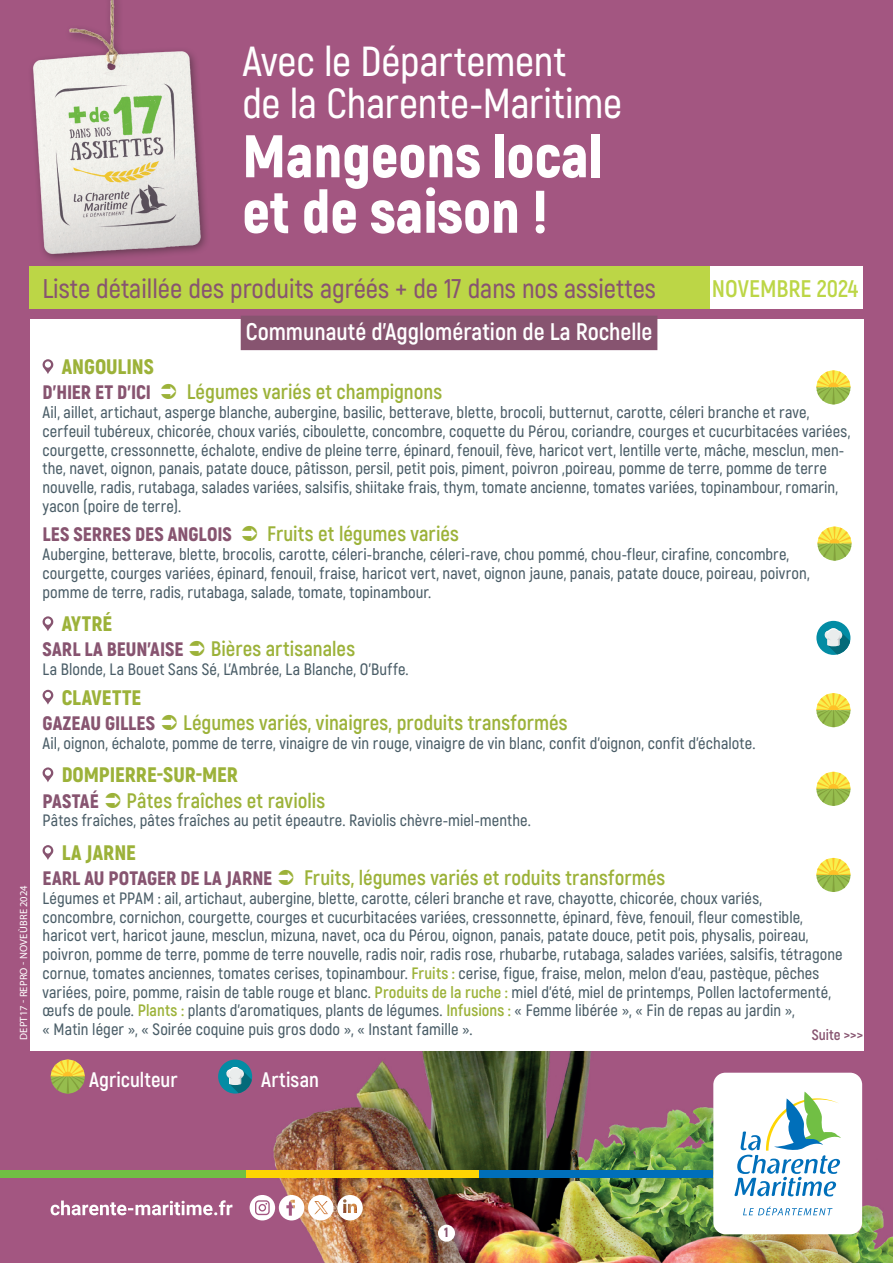
<style>
.page{position:relative;width:893px;height:1263px;background:#fff}
.page>*{position:absolute;margin:0;border:0;box-sizing:border-box;transform-origin:0 0}
.t1{font:900 60px "Akrobat";color:#fff}
.t2{font:600 42px "Akrobat";letter-spacing:-.005em;color:#fff}
.t3{font:600 27px "Akrobat";color:#875470}
.EPCI{font:700 24px "Akrobat";color:#fff}
.t4{font:700 24px "Akrobat";color:#bcd646}
.Societe{font:700 21px "Akrobat";letter-spacing:.005em;color:#9cb239}
.communes{font:900 21px "Akrobat";color:#9cb239}
.Societe-2{font:700 21px "Akrobat";letter-spacing:.005em;color:#fff}
.Societe-3{font:900 19.5px "Akrobat";letter-spacing:.005em;color:#875470}
.description{font:600 16.5px/18.8px "Akrobat";letter-spacing:.005em;color:#4a5d67}
.Societe-4{font:600 16.5px/18.8px "Akrobat";letter-spacing:.005em;color:#4a5d67}
.t5{font:700 15px "Akrobat";color:#875470}
.Societe-5{font:900 13.5px "Akrobat";color:#875470}
.t6{font:10.5px "Myriad Pro";letter-spacing:.02em;color:#fff}
.s1{font-weight:700;color:#9cb239}
</style>
<div class="page">
<img style="left:0;top:0;width:893px;height:1263px">
<svg style="left:250px;top:1195px;width:113px;height:25px"></svg>
<div style="left:707px;top:266px;width:156px;height:42px;background:#fff"></div>
<div style="left:30px;top:319px;width:833px;height:731px;background:#fff"></div>
<div style="left:30px;top:266px;width:680px;height:42px;background:#bcd646"></div>
<div style="left:28px;top:0;width:183px;height:264px;background:#a35681"></div>
<img style="left:14px;top:0;width:205px;height:258px">
<div style="left:241px;top:316px;width:416px;height:34px;background:#875470"></div>
<svg style="left:42px;top:359px;width:11px;height:15px"></svg>
<svg style="left:42px;top:616px;width:11px;height:15px"></svg>
<svg style="left:42px;top:690px;width:11px;height:15px"></svg>
<svg style="left:42px;top:767px;width:11px;height:15px"></svg>
<svg style="left:42px;top:845px;width:11px;height:15px"></svg>
<div style="left:438px;top:1225px;width:17px;height:17px;background:#fff;border-radius:50%"></div>
<svg style="left:817px;top:527px;width:34px;height:34px"></svg>
<svg style="left:51px;top:1059px;width:34px;height:34px"></svg>
<div style="left:218px;top:1059px;width:34px;height:34px;background:#038ca4;border-radius:17px"></div>
<svg style="left:226px;top:1067px;width:26px;height:26px"></svg>
<svg style="left:816px;top:370px;width:34px;height:34px"></svg>
<svg style="left:816px;top:693px;width:34px;height:34px"></svg>
<svg style="left:816px;top:772px;width:34px;height:34px"></svg>
<svg style="left:816px;top:858px;width:34px;height:34px"></svg>
<div style="left:816px;top:621px;width:34px;height:34px;background:#038ca4;border-radius:17px"></div>
<svg style="left:825px;top:628px;width:25px;height:26px"></svg>
<div style="left:0;top:1170px;width:246px;height:8px;background:#71bf44"></div>
<div style="left:246px;top:1170px;width:233px;height:8px;background:#fed503"></div>
<div style="left:479px;top:1170px;width:234px;height:8px;background:#006fba"></div>
<svg style="left:51px;top:1200px;width:181px;height:15px"></svg>
<div style="left:713px;top:1073px;width:149px;height:161px;background:#fff;border-radius:12px"></div>
<svg style="left:734px;top:1091px;width:107px;height:105px"></svg>
<svg style="left:743px;top:1206px;width:89px;height:9px"></svg>
<p class="t2" style="left:242px;top:35px;width:325px">Avec le Département</p>
<p class="t2" style="left:242px;top:77px;width:381px">de la Charente-Maritime</p>
<p class="t1" style="left:242px;top:117px;width:361px">Mangeons local</p>
<p class="t1" style="left:242px;top:173px;width:308px">et de saison !</p>
<p class="t6" style="left:18px;top:1040px;width:156px;rotate:-90deg">DEPT17 - REPRO - NOVEÙBRE 2024</p>
<p class="t3" style="left:43px;top:272px;width:615px">Liste détaillée des produits agréés + de 17 dans nos assiettes</p>
<p class="t4" style="left:712px;top:273px;width:148px">NOVEMBRE 2024</p>
<p class="EPCI" style="left:246px;top:317px;width:408px">Communauté d’Agglomération de La Rochelle</p>
<p class="communes" style="left:62px;top:353px;width:94px">ANGOULINS</p>
<p class="Societe-3" style="left:43px;top:380px;width:110px">D’HIER ET D’ICI</p>
<p class="Societe" style="left:187px;top:379px;width:257px">Légumes variés et champignons</p>
<p class="description" style="left:43px;top:403px;width:809px">Ail, aillet, artichaut, asperge blanche, aubergine, basilic, betterave, blette, brocoli, butternut, carotte, céleri branche et rave, cerfeuil tubéreux, chicorée, choux variés, ciboulette, concombre, coquette du Pérou, coriandre, courges et cucurbitacées variées, courgette, cressonnette, échalote, endive de pleine terre, épinard, fenouil, fève, haricot vert, lentille verte, mâche, mesclun, men&shy;the, navet, oignon, panais, patate douce, pâtisson, persil, petit pois, piment, poivron ,poireau, pomme de terre, pomme de terre nouvelle, radis, rutabaga, salades variées, salsifis, shiitake frais, thym, tomate ancienne, tomates variées, topinambour, romarin, yacon (poire de terre).</p>
<p class="Societe-3" style="left:43px;top:522px;width:191px">LES SERRES DES ANGLOIS</p>
<p class="Societe" style="left:267px;top:521px;width:193px">Fruits et légumes variés</p>
<p class="description" style="left:43px;top:545px;width:769px">Aubergine, betterave, blette, brocolis, carotte, céleri-branche, céleri-rave, chou pommé, chou-fleur, cirafine, concombre, courgette, courges variées, épinard, fenouil, fraise, haricot vert, navet, oignon jaune, panais, patate douce, poireau, poivron, pomme de terre, radis, rutabaga, salade, tomate, topinambour.</p>
<p class="communes" style="left:62px;top:610px;width:52px">AYTRÉ</p>
<p class="Societe-3" style="left:43px;top:637px;width:143px">SARL LA BEUN’AISE</p>
<p class="Societe" style="left:211px;top:636px;width:146px">Bières artisanales</p>
<p class="Societe-4" style="left:43px;top:660px;width:368px">La Blonde, La Bouet Sans Sé, L’Ambrée, La Blanche, O’Buffe.</p>
<p class="communes" style="left:62px;top:684px;width:81px">CLAVETTE</p>
<p class="Societe-3" style="left:43px;top:710px;width:114px">GAZEAU GILLES</p>
<p class="Societe" style="left:183px;top:709px;width:386px">Légumes variés, vinaigres, produits transformés</p>
<p class="description" style="left:43px;top:733px;width:714px">Ail, oignon, échalote, pomme de terre, vinaigre de vin rouge, vinaigre de vin blanc, confit d’oignon, confit d’échalote.</p>
<p class="communes" style="left:62px;top:761px;width:178px">DOMPIERRE-SUR-MER</p>
<p class="Societe-3" style="left:43px;top:788px;width:58px">PASTAÉ</p>
<p class="Societe" style="left:127px;top:787px;width:200px">Pâtes fraîches et raviolis</p>
<p class="description" style="left:43px;top:811px;width:490px">Pâtes fraîches, pâtes fraîches au petit épeautre. Raviolis chèvre-miel-menthe.</p>
<p class="communes" style="left:62px;top:839px;width:76px">LA JARNE</p>
<p class="Societe-3" style="left:43px;top:866px;width:231px">EARL AU POTAGER DE LA JARNE</p>
<p class="Societe" style="left:304px;top:865px;width:363px">Fruits, légumes variés et roduits transformés</p>
<p class="Societe-4" style="left:43px;top:889px;width:801px">Légumes et PPAM : ail, artichaut, aubergine, blette, carotte, céleri branche et rave, chayotte, chicorée, choux variés,<br>concombre, cornichon, courgette, courges et cucurbitacées variées, cressonnette, épinard, fève, fenouil, fleur comestible, haricot vert, haricot jaune, mesclun, mizuna, navet, oca du Pérou, oignon, panais, patate douce, petit pois, physalis, poireau, poivron, pomme de terre, pomme de terre nouvelle, radis noir, radis rose, rhubarbe, rutabaga, salades variées, salsifis, tétragone cornue, tomates anciennes, tomates cerises, topinambour. <span class="s1">Fruits :</span> cerise, figue, fraise, melon, melon d’eau, pastèque, pêches variées, poire, pomme, raisin de table rouge et blanc. <span class="s1">Produits de la ruche :</span> miel d’été, miel de printemps, Pollen lactofermenté, œufs de poule. <span class="s1">Plants :</span> plants d’aromatiques, plants de légumes. <span class="s1">Infusions :</span> « Femme libérée », « Fin de repas au jardin »,<br>« Matin léger », « Soirée coquine puis gros dodo », « Instant famille ».</p>
<p class="t5" style="left:812px;top:1025px;width:53px">Suite &gt;&gt;&gt;</p>
<p class="Societe-2" style="left:89px;top:1067px;width:90px">Agriculteur</p>
<p class="Societe-2" style="left:261px;top:1067px;width:59px">Artisan</p>
<p class="Societe-5" style="left:444px;top:1224px;width:6px">1</p>
</div>
